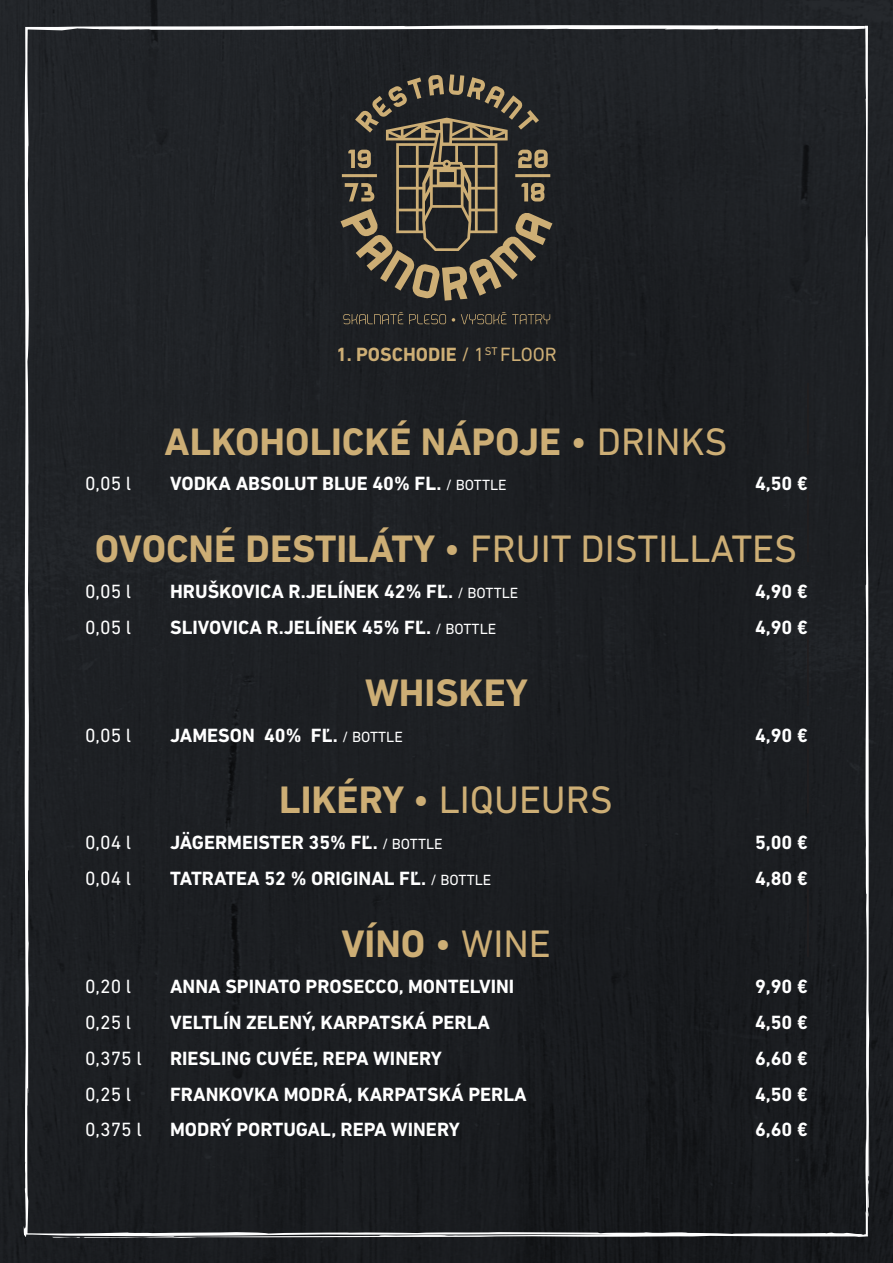
<style>
.page{position:relative;width:893px;height:1263px;background:#fff}
.page>*{position:absolute;margin:0;border:0;box-sizing:border-box;transform-origin:0 0}
.nadpis_SK{font:39px "DIN Next LT Pro";color:#cdae75}
.nadpis_SK-2{font:700 39px "DIN Next LT Pro";color:#cdae75}
.menu_SK{font:700 19.5px "DIN Next LT Pro";color:#fff}
.t1{font:19.5px "DIN Next LT Pro";color:#fff}
.cena{font:700 19.5px "DIN Next LT Pro";color:#fff}
.t2{font:700 19.5px "DIN Next LT Pro";color:#cdae75}
.s1{font-weight:400}
.s2{font-weight:400;font-size:15px}
.s3{font-weight:700}
</style>
<div class="page">
<img style="left:0;top:0;width:893px;height:1263px">
<div style="left:24px;top:24px;width:845px;height:1215px;background:#1d1f22"></div>
<hr style="left:807px;top:383px;width:2px;height:71px;background:#231f20">
<hr style="left:807px;top:490px;width:2px;height:72px;background:#231f20">
<hr style="left:807px;top:634px;width:2px;height:72px;background:#231f20">
<hr style="left:807px;top:742px;width:2px;height:71px;background:#231f20">
<hr style="left:807px;top:885px;width:2px;height:72px;background:#231f20">
<p class="t2" style="left:336px;top:343px;width:222px">1. POSCHODIE <span class="s1">/ 1</span><sup>ST</sup> <span class="s1">FLOOR</span></p>
<p class="nadpis_SK-2" style="left:165px;top:418px;width:564px">ALKOHOLICKÉ NÁPOJE <span class="s1">• DRINKS</span></p>
<p class="t1" style="left:85px;top:472px;width:48px">0,05 l</p>
<p class="menu_SK" style="left:170px;top:472px;width:338px">VODKA ABSOLUT BLUE 40% FL. <span class="s2">/ BOTTLE</span></p>
<p class="cena" style="left:755px;top:472px;width:54px">4,50 €</p>
<p class="nadpis_SK" style="left:95px;top:526px;width:704px"><span class="s3">OVOCNÉ DESTILÁTY</span> • FRUIT DISTILLATES</p>
<p class="t1" style="left:85px;top:580px;width:48px">0,05 l</p>
<p class="menu_SK" style="left:170px;top:580px;width:350px">HRUŠKOVICA R.JELÍNEK 42% FĽ. <span class="s2">/ BOTTLE</span></p>
<p class="cena" style="left:755px;top:580px;width:54px">4,90 €</p>
<p class="t1" style="left:85px;top:616px;width:48px">0,05 l</p>
<p class="menu_SK" style="left:170px;top:616px;width:328px">SLIVOVICA R.JELÍNEK 45% FĽ. <span class="s2">/ BOTTLE</span></p>
<p class="cena" style="left:755px;top:616px;width:54px">4,90 €</p>
<p class="nadpis_SK-2" style="left:365px;top:670px;width:164px">WHISKEY</p>
<p class="t1" style="left:85px;top:724px;width:48px">0,05 l</p>
<p class="menu_SK" style="left:170px;top:723px;width:234px">JAMESON 40% FĽ. <span class="s2">/ BOTTLE</span></p>
<p class="cena" style="left:755px;top:723px;width:54px">4,90 €</p>
<p class="nadpis_SK" style="left:279px;top:778px;width:335px"><span class="s3">LIKÉRY</span> • LIQUEURS</p>
<p class="t1" style="left:85px;top:831px;width:48px">0,04 l</p>
<p class="menu_SK" style="left:170px;top:831px;width:274px">JÄGERMEISTER 35% FĽ. <span class="s2">/ BOTTLE</span></p>
<p class="cena" style="left:755px;top:831px;width:54px">5,00 €</p>
<p class="t1" style="left:85px;top:867px;width:48px">0,04 l</p>
<p class="menu_SK" style="left:170px;top:867px;width:323px">TATRATEA 52 % ORIGINAL FĽ. <span class="s2">/ BOTTLE</span></p>
<p class="cena" style="left:755px;top:867px;width:54px">4,80 €</p>
<p class="nadpis_SK" style="left:341px;top:921px;width:211px"><span class="s3">VÍNO</span> • WINE</p>
<p class="t1" style="left:85px;top:975px;width:48px">0,20 l</p>
<p class="menu_SK" style="left:170px;top:975px;width:346px">ANNA SPINATO PROSECCO, MONTELVINI</p>
<p class="cena" style="left:755px;top:975px;width:54px">9,90 €</p>
<p class="t1" style="left:85px;top:1011px;width:48px">0,25 l</p>
<p class="menu_SK" style="left:170px;top:1011px;width:321px">VELTLÍN ZELENÝ, KARPATSKÁ PERLA</p>
<p class="cena" style="left:755px;top:1011px;width:54px">4,50 €</p>
<p class="t1" style="left:85px;top:1047px;width:58px">0,375 l</p>
<p class="menu_SK" style="left:170px;top:1046px;width:273px">RIESLING CUVÉE, REPA WINERY</p>
<p class="cena" style="left:755px;top:1046px;width:54px">6,60 €</p>
<p class="t1" style="left:85px;top:1082px;width:48px">0,25 l</p>
<p class="menu_SK" style="left:170px;top:1082px;width:358px">FRANKOVKA MODRÁ, KARPATSKÁ PERLA</p>
<p class="cena" style="left:755px;top:1082px;width:54px">4,50 €</p>
<p class="t1" style="left:85px;top:1118px;width:58px">0,375 l</p>
<p class="menu_SK" style="left:170px;top:1118px;width:291px">MODRÝ PORTUGAL, REPA WINERY</p>
<p class="cena" style="left:755px;top:1118px;width:54px">6,60 €</p>
</div>
